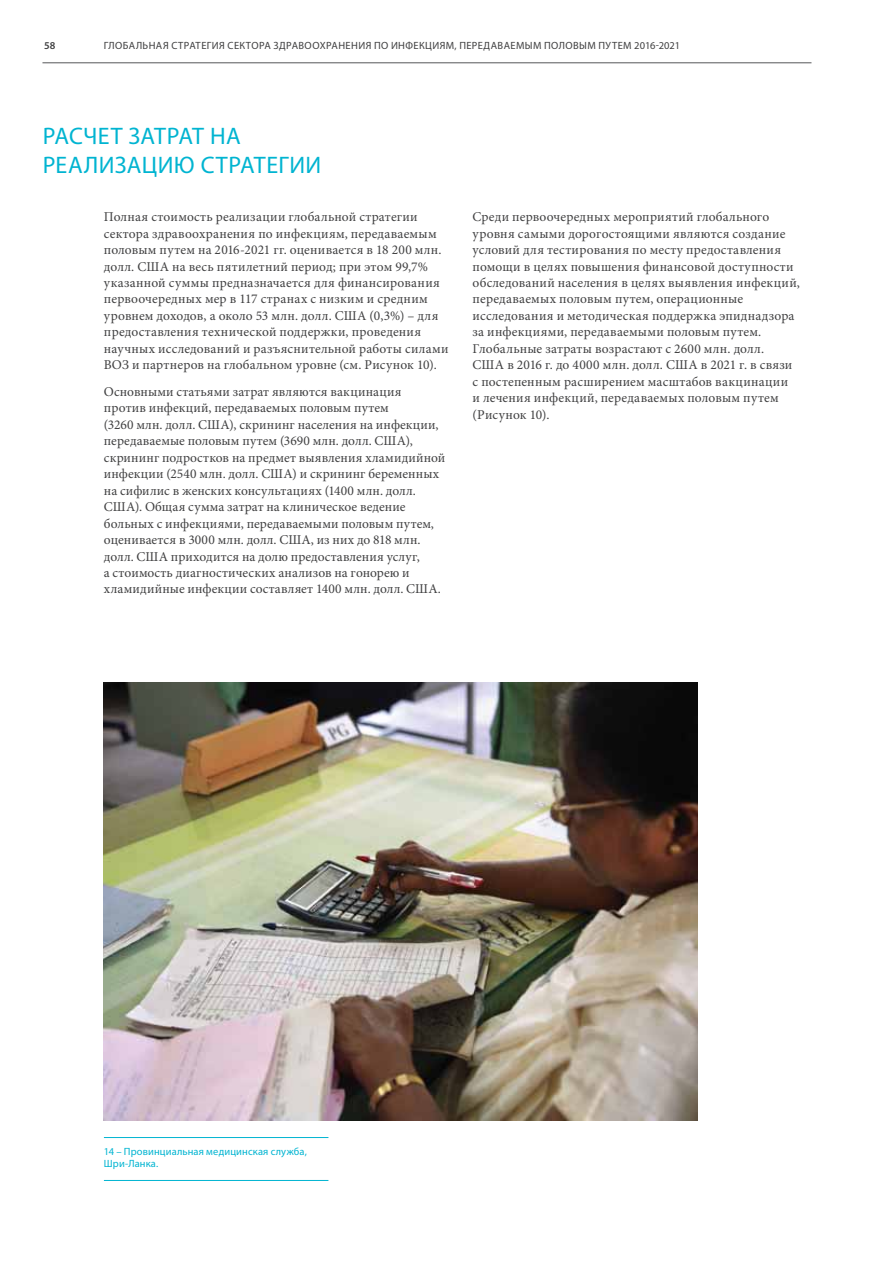
<style>
.page{position:relative;width:893px;height:1263px;background:#fff}
.page>*{position:absolute;margin:0;border:0;box-sizing:border-box;transform-origin:0 0}
.t1{font:24px/28.5px "Myriad Pro";letter-spacing:.015em;color:#00b4d1}
.t2{font:13.5px/16.5px "Minion Pro";letter-spacing:.015em;color:#404041}
.t3{font:10.5px "Myriad Pro";letter-spacing:.035em;color:#404041}
.t4{font:10.5px/12.8px "Myriad Pro";letter-spacing:.015em;color:#00b4d1}
.t5{font:600 10.5px "Myriad Pro";color:#404041}
</style>
<div class="page">
<hr style="left:42px;top:63px;width:769px;height:1px;background:#555658">
<img style="left:104px;top:683px;width:593px;height:437px">
<hr style="left:104px;top:1137px;width:224px;height:1px;background:#00b4d1">
<hr style="left:104px;top:1180px;width:224px;height:1px;background:#00b4d1">
<p class="t5" style="left:44px;top:39px;width:13px">58</p>
<p class="t3" style="left:104px;top:42px;width:578px">ГЛОБАЛЬНАЯ СТРАТЕГИЯ СЕКТОРА ЗДРАВООХРАНЕНИЯ ПО ИНФЕКЦИЯМ, ПЕРЕДАВАЕМЫМ ПОЛОВЫМ ПУТЕМ 2016-2021</p>
<h1 class="t1" style="left:43px;top:124px;width:280px">РАСЧЕТ ЗАТРАТ НА<br>РЕАЛИЗАЦИЮ СТРАТЕГИИ</h1>
<p class="t2" style="left:104px;top:210px;width:346px">Полная стоимость реализации глобальной стратегии сектора здравоохранения по инфекциям, передаваемым половым путем на 2016-2021 гг. оценивается в 18 200 млн. долл. США на весь пятилетний период; при этом 99,7% указанной суммы предназначается для финансирования первоочередных мер в 117 странах с низким и средним уровнем доходов, а около 53 млн. долл. США (0,3%) – для предоставления технической поддержки, проведения научных исследований и разъяснительной работы силами ВОЗ и партнеров на глобальном уровне (см. Рисунок 10).</p>
<p class="t2" style="left:104px;top:384px;width:343px">Основными статьями затрат являются вакцинация против инфекций, передаваемых половым путем<br>(3260 млн. долл. США), скрининг населения на инфекции, передаваемые половым путем (3690 млн. долл. США), скрининг подростков на предмет выявления хламидийной инфекции (2540 млн. долл. США) и скрининг беременных на сифилис в женских консультациях (1400 млн. долл.<br>США). Общая сумма затрат на клиническое ведение больных с инфекциями, передаваемыми половым путем, оценивается в 3000 млн. долл. США, из них до 818 млн. долл. США приходится на долю предоставления услуг,<br>а стоимость диагностических анализов на гонорею и хламидийные инфекции составляет 1400 млн. долл. США.</p>
<p class="t2" style="left:472px;top:210px;width:329px">Среди первоочередных мероприятий глобального уровня самыми дорогостоящими являются создание условий для тестирования по месту предоставления помощи в целях повышения финансовой доступности обследований населения в целях выявления инфекций, передаваемых половым путем, операционные исследования и методическая поддержка эпиднадзора за инфекциями, передаваемыми половым путем.<br>Глобальные затраты возрастают с 2600 млн. долл.<br>США в 2016 г. до 4000 млн. долл. США в 2021 г. в связи с постепенным расширением масштабов вакцинации<br>и лечения инфекций, передаваемых половым путем (Рисунок 10).</p>
<p class="t4" style="left:104px;top:1146px;width:205px">14 – Провинциальная медицинская служба,<br>Шри-Ланка.</p>
</div>
